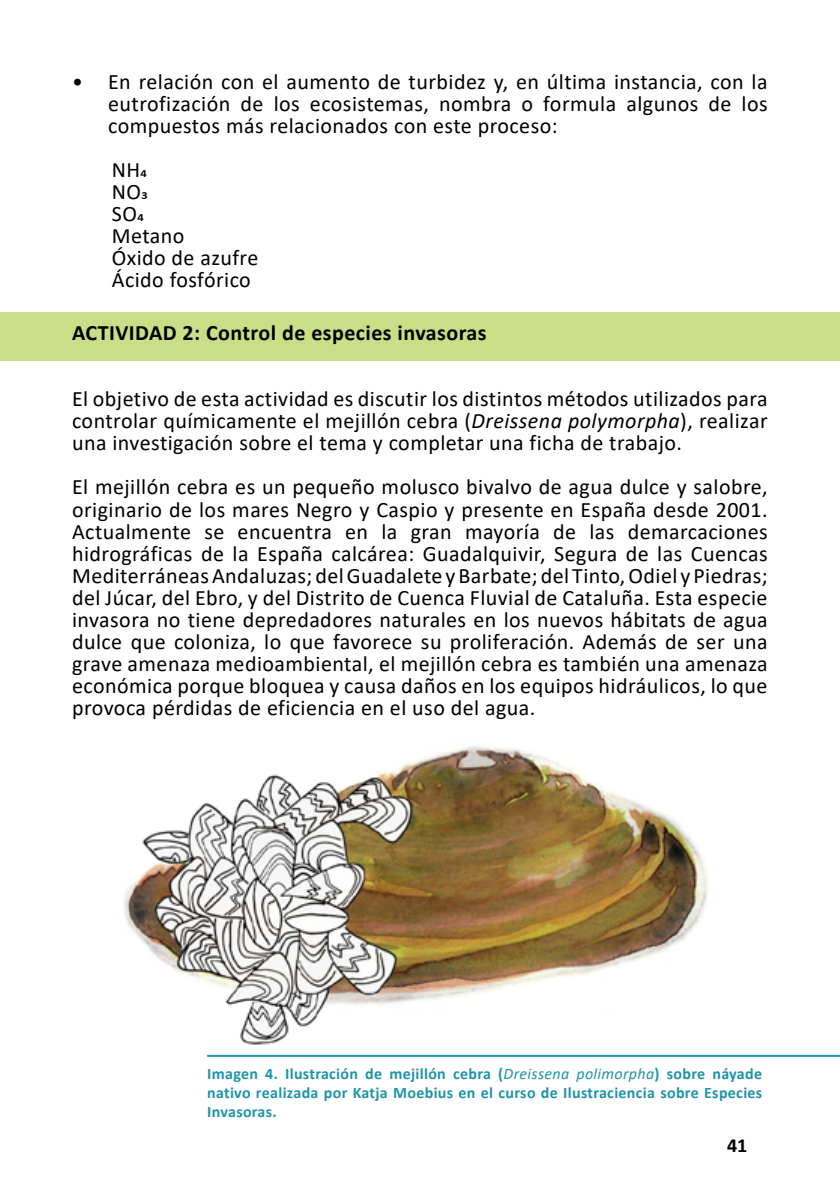
<style>
.page{position:relative;width:840px;height:1191px;background:#fff}
.page>*{position:absolute;margin:0;border:0;box-sizing:border-box;transform-origin:0 0}
.t1{font:22px/22px "Calibri";letter-spacing:.02em;color:#000;text-align:justify}
.t2{font:700 22px "Calibri";letter-spacing:.02em;color:#000}
.t3{font:700 20px "Calibri";color:#000}
.t4{font:700 16px/19.2px "Calibri";letter-spacing:.02em;color:#1f94a8;text-align:justify}
.s1{font-style:italic}
.s2{font-weight:400;font-style:italic}
</style>
<div class="page">
<div style="left:0;top:312px;width:839px;height:48px;background:#c9df87"></div>
<img style="left:124px;top:746px;width:584px;height:299px">
<hr style="left:207px;top:1054px;width:632px;height:2px;background:#1f94a8">
<p class="t1" style="left:108px;top:70px;width:660px;text-indent:-36px">• En relación con el aumento de turbidez y, en última instancia, con la eutrofización de los ecosistemas, nombra o formula algunos de los compuestos más relacionados con este proceso:</p>
<p class="t1" style="left:112px;top:158px;width:148px;text-align:left">NH4<br>NO3<br>SO4<br>Metano<br>Óxido de azufre<br>Ácido fosfórico</p>
<p class="t2" style="left:72px;top:317px;width:416px">ACTIVIDAD 2: Control de especies invasoras</p>
<p class="t1" style="left:72px;top:387px;width:696px">El objetivo de esta actividad es discutir los distintos métodos utilizados para controlar químicamente el mejillón cebra (<span class="s1">Dreissena polymorpha</span>), realizar una investigación sobre el tema y completar una ficha de trabajo.</p>
<p class="t1" style="left:72px;top:475px;width:696px">El mejillón cebra es un pequeño molusco bivalvo de agua dulce y salobre, originario de los mares Negro y Caspio y presente en España desde 2001.<br>Actualmente se encuentra en la gran mayoría de las demarcaciones hidrográficas de la España calcárea: Guadalquivir, Segura de las Cuencas Mediterráneas Andaluzas; del Guadalete y Barbate; del Tinto, Odiel y Piedras; del Júcar, del Ebro, y del Distrito de Cuenca Fluvial de Cataluña. Esta especie invasora no tiene depredadores naturales en los nuevos hábitats de agua dulce que coloniza, lo que favorece su proliferación. Además de ser una grave amenaza medioambiental, el mejillón cebra es también una amenaza económica porque bloquea y causa daños en los equipos hidráulicos, lo que provoca pérdidas de eficiencia en el uso del agua.</p>
<p class="t4" style="left:207px;top:1063px;width:556px">Imagen 4. Ilustración de mejillón cebra (<span class="s2">Dreissena polimorpha</span>) sobre náyade nativo realizada por Katja Moebius en el curso de Ilustraciencia sobre Especies Invasoras.</p>
<p class="t3" style="left:726px;top:1131px;width:22px">41</p>
</div>
